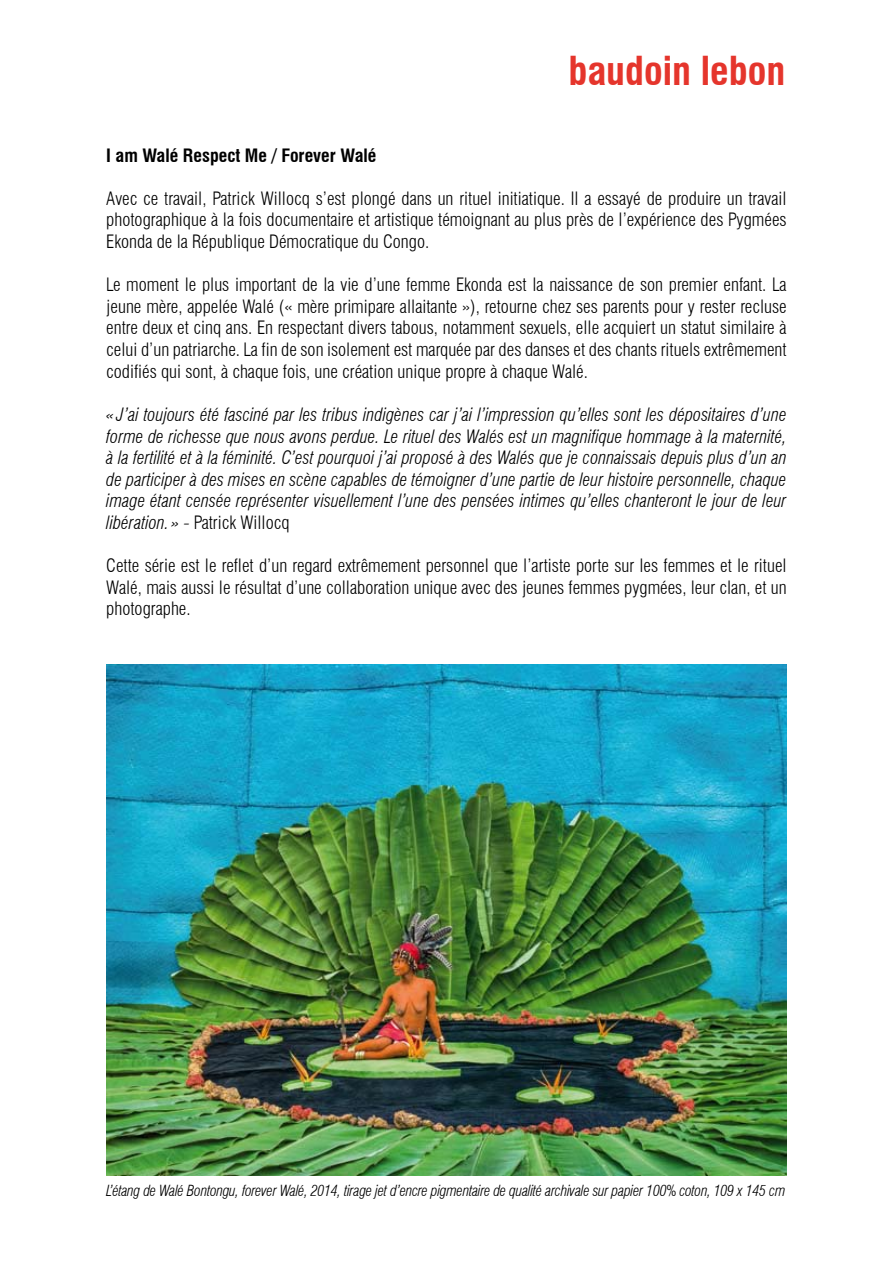
<style>
.page{position:relative;width:893px;height:1263px;background:#fff}
.page>*{position:absolute;margin:0;border:0;box-sizing:border-box;transform-origin:0 0}
.t1{font:700 condensed 39px "Swiss 721 BT";color:#e5352c}
.t2{font:300 condensed 18px/21.6px "Swiss 721 BT";color:#000;text-align:justify}
.t3{font:italic 300 condensed 18px/21.6px "Swiss 721 BT";color:#000;text-align:justify}
.t4{font:700 condensed 18px "Swiss 721 BT";color:#000}
.t5{font:italic 300 condensed 15px "Swiss 721 BT";letter-spacing:-.02em;color:#000}
.s1{font-style:normal}
</style>
<div class="page">
<img style="left:106px;top:665px;width:681px;height:510px">
<h1 class="t1" style="left:568px;top:48px;width:218px">baudoin lebon</h1>
<p class="t4" style="left:106px;top:144px;width:271px">I am Walé Respect Me / Forever Walé</p>
<p class="t2" style="left:106px;top:188px;width:682px">Avec ce travail, Patrick Willocq s’est plongé dans un rituel initiatique. Il a essayé de produire un travail photographique à la fois documentaire et artistique témoignant au plus près de l’expérience des Pygmées Ekonda de la République Démocratique du Congo.</p>
<p class="t2" style="left:106px;top:274px;width:682px">Le moment le plus important de la vie d’une femme Ekonda est la naissance de son premier enfant. La jeune mère, appelée Walé (« mère primipare allaitante »), retourne chez ses parents pour y rester recluse entre deux et cinq ans. En respectant divers tabous, notamment sexuels, elle acquiert un statut similaire à celui d’un patriarche. La fin de son isolement est marquée par des danses et des chants rituels extrêmement codifiés qui sont, à chaque fois, une création unique propre à chaque Walé.</p>
<p class="t3" style="left:106px;top:404px;width:682px">« J’ai toujours été fasciné par les tribus indigènes car j’ai l’impression qu’elles sont les dépositaires d’une forme de richesse que nous avons perdue. Le rituel des Walés est un magnifique hommage à la maternité, à la fertilité et à la féminité. C’est pourquoi j’ai proposé à des Walés que je connaissais depuis plus d’un an de participer à des mises en scène capables de témoigner d’une partie de leur histoire personnelle, chaque image étant censée représenter visuellement l’une des pensées intimes qu’elles chanteront le jour de leur libération. » - <span class="s1">Patrick Willocq</span></p>
<p class="t2" style="left:106px;top:555px;width:682px">Cette série est le reflet d’un regard extrêmement personnel que l’artiste porte sur les femmes et le rituel Walé, mais aussi le résultat d’une collaboration unique avec des jeunes femmes pygmées, leur clan, et un photographe.</p>
<p class="t5" style="left:106px;top:1182px;width:681px">L’étang de Walé Bontongu, forever Walé, 2014, tirage jet d’encre pigmentaire de qualité archivale sur papier 100% coton, 109 x 145 cm</p>
</div>
